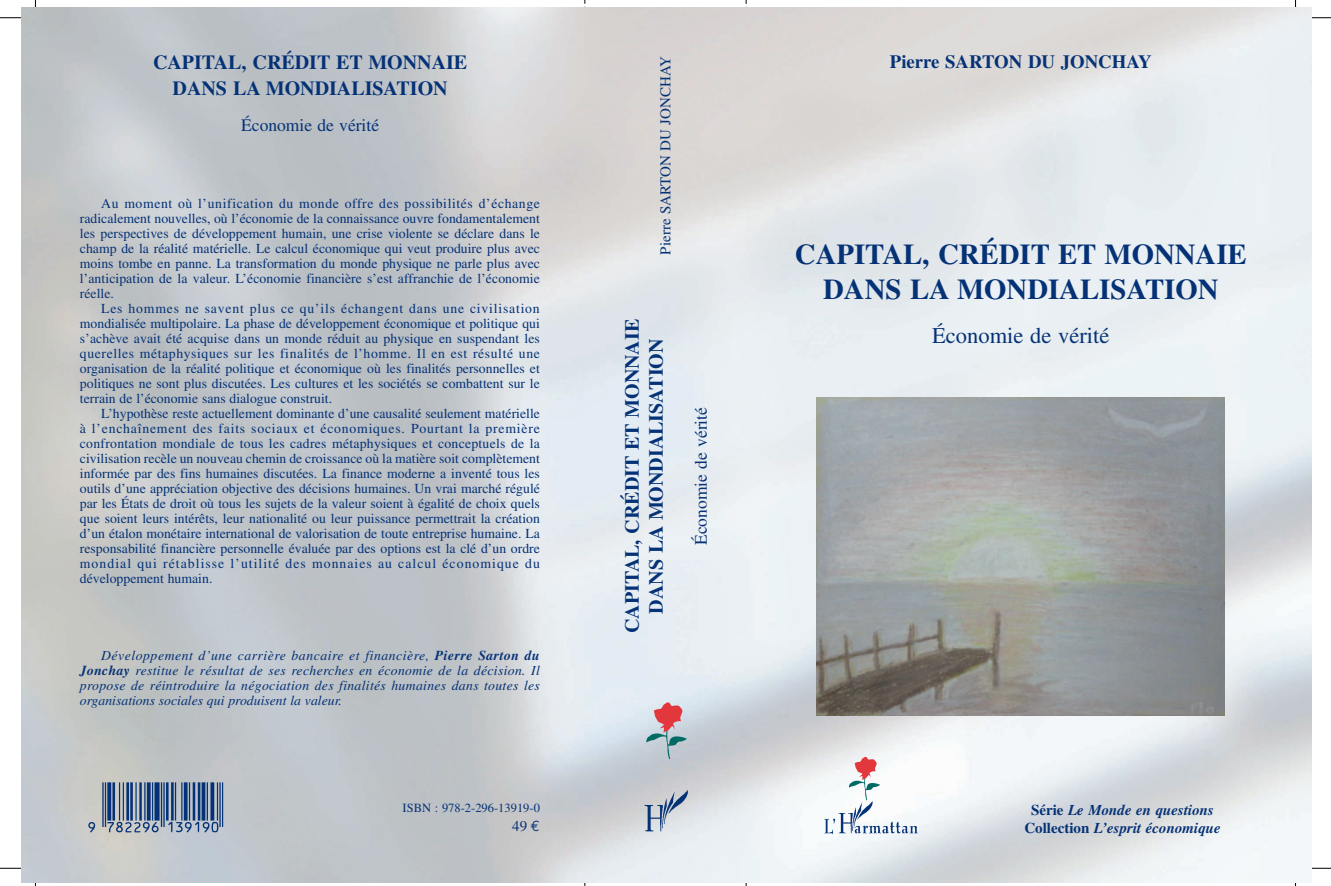
<style>
.page{position:relative;width:1331px;height:886px;background:#fff}
.page>*{position:absolute;margin:0;border:0;box-sizing:border-box;transform-origin:0 0}
.t1{font:50px "Upc Half";color:#053276}
.t2{font:700 28.75px/34.5px "Times";color:#053276;text-align:center}
.t3{font:22.5px "Times";color:#053276}
.t4{font:700 20px/25.8px "Times";color:#053276;text-align:center}
.t5{font:700 18.75px "Times";color:#053276}
.t6{font:17.5px "Times";color:#053276}
.t7{font:italic 700 15px "Times";color:#053276}
.t8{font:15px "Times";color:#053276}
.t9{font:13.75px/15px "Times";color:#053276;text-align:justify}
.t10{font:italic 13.75px/15px "Times";color:#053276;text-align:justify}
.t11{font:12.5px "Times";color:#053276}
.s1{font-weight:700}
.s2{font-family:"Euro Mono"}
.s3{font-style:normal}
</style>
<div class="page">
<svg style="left:0;top:18px;width:22px;height:1px"></svg>
<svg style="left:0;top:868px;width:22px;height:1px"></svg>
<svg style="left:1311px;top:18px;width:20px;height:1px"></svg>
<svg style="left:1311px;top:868px;width:20px;height:1px"></svg>
<img style="left:22px;top:7px;width:1289px;height:876px">
<img style="left:823px;top:800px;width:95px;height:36px">
<img style="left:644px;top:789px;width:45px;height:42px">
<svg style="left:848px;top:757px;width:32px;height:43px"></svg>
<svg style="left:646px;top:702px;width:41px;height:57px;background:#beaab1"></svg>
<img style="left:816px;top:397px;width:408px;height:318px">
<h3 class="t4" style="left:153px;top:51px;width:316px">CAPITAL, CRÉDIT ET MONNAIE<br>DANS LA MONDIALISATION</h3>
<p class="t6" style="left:241px;top:119px;width:139px">Économie de vérité</p>
<p class="t9" style="left:80px;top:197px;width:461px;text-indent:21px">Au moment où l’unification du monde offre des possibilités d’échange radicalement nouvelles, où l’économie de la connaissance ouvre fondamentalement les perspectives de développement humain, une crise violente se déclare dans le champ de la réalité matérielle. Le calcul économique qui veut produire plus avec moins tombe en panne. La transformation du monde physique ne parle plus avec l’anticipation de la valeur. L’économie financière s’est affranchie de l’économie réelle.</p>
<p class="t9" style="left:80px;top:302px;width:461px;text-indent:21px">Les hommes ne savent plus ce qu’ils échangent dans une civilisation mondialisée multipolaire. La phase de développement économique et politique qui s’achève avait été acquise dans un monde réduit au physique en suspendant les querelles métaphysiques sur les finalités de l’homme. Il en est résulté une organisation de la réalité politique et économique où les finalités personnelles et politiques ne sont plus discutées. Les cultures et les sociétés se combattent sur le terrain de l’économie sans dialogue construit.</p>
<p class="t9" style="left:80px;top:407px;width:461px;text-indent:21px">L’hypothèse reste actuellement dominante d’une causalité seulement matérielle à l’enchaînement des faits sociaux et économiques. Pourtant la première confrontation mondiale de tous les cadres métaphysiques et conceptuels de la civilisation recèle un nouveau chemin de croissance où la matière soit complètement informée par des fins humaines discutées. La finance moderne a inventé tous les outils d’une appréciation objective des décisions humaines. Un vrai marché régulé par les États de droit où tous les sujets de la valeur soient à égalité de choix quels que soient leurs intérêts, leur nationalité ou leur puissance permettrait la création d’un étalon monétaire international de valorisation de toute entreprise humaine. La responsabilité financière personnelle évaluée par des options est la clé d’un ordre mondial qui rétablisse l’utilité des monnaies au calcul économique du développement humain.</p>
<p class="t10" style="left:80px;top:649px;width:461px;text-indent:21px">Développement d’une carrière bancaire et financière, <span class="s1">Pierre Sarton du Jonchay</span> restitue le résultat de ses recherches en économie de la décision. Il propose de réintroduire la négociation des finalités humaines dans toutes les organisations sociales qui produisent la valeur.</p>
<h1 class="t1" style="left:88px;top:786px;width:145px">™xHSMCTGy139190z</h1>
<p class="t11" style="left:402px;top:803px;width:139px">ISBN : 978-2-296-13919-0</p>
<p class="t8" style="left:512px;top:821px;width:29px">49 <span class="s2">€</span></p>
<p class="t8" style="left:660px;top:255px;width:200px;rotate:-90deg">Pierre SARTON DU JONCHAY</p>
<h3 class="t4" style="left:622px;top:633px;width:316px;line-height:24px;rotate:-90deg">CAPITAL, CRÉDIT ET MONNAIE<br>DANS LA MONDIALISATION</h3>
<p class="t6" style="left:695px;top:545px;width:139px;rotate:-90deg">Économie de vérité</p>
<h3 class="t5" style="left:890px;top:55px;width:263px">Pierre SARTON DU JONCHAY</h3>
<h2 class="t2" style="left:795px;top:240px;width:453px">CAPITAL, CRÉDIT ET MONNAIE<br>DANS LA MONDIALISATION</h2>
<h3 class="t3" style="left:932px;top:327px;width:179px">Économie de vérité</h3>
<p class="t7" style="left:1031px;top:805px;width:184px"><span class="s3">Série</span> Le Monde en questions</p>
<p class="t7" style="left:1024px;top:823px;width:198px"><span class="s3">Collection</span> L’esprit économique</p>
</div>
